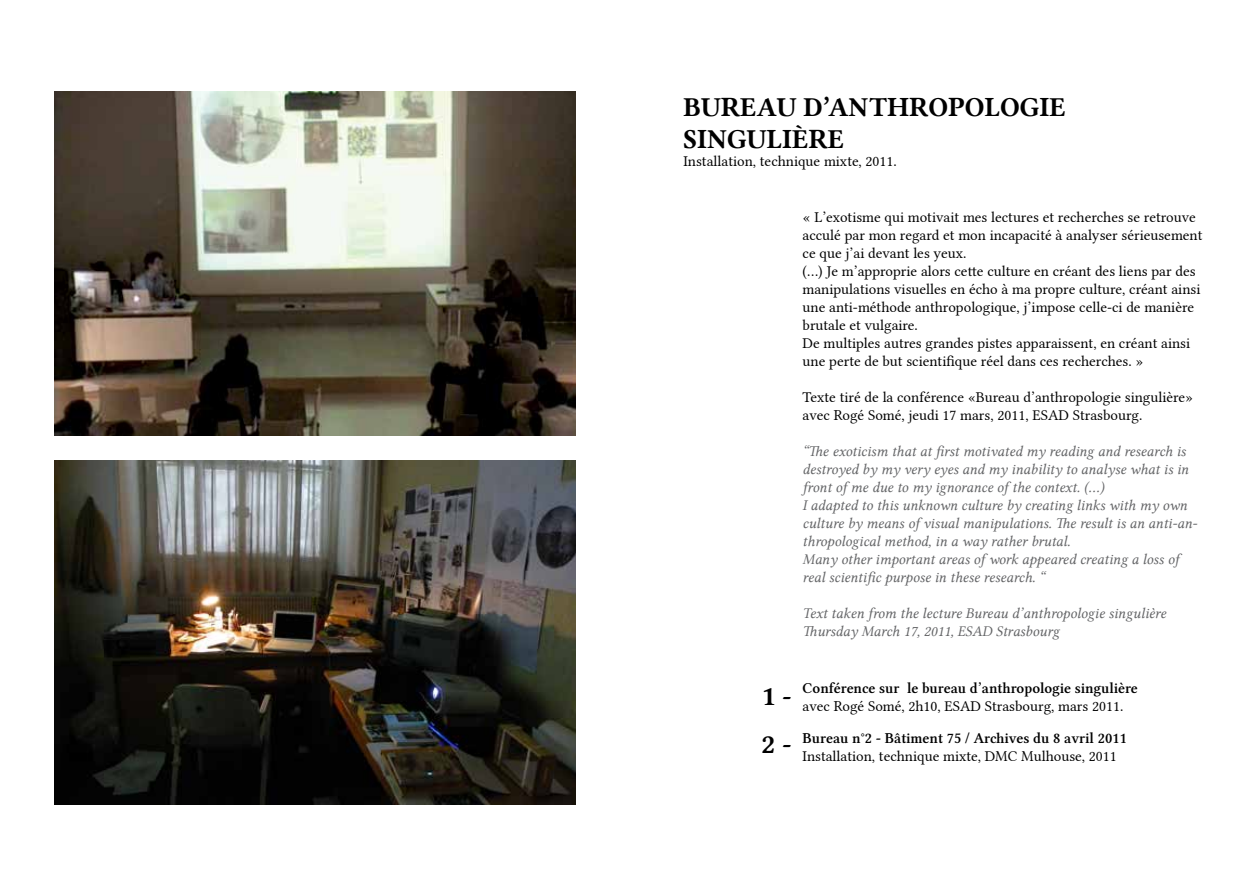
<style>
.page{position:relative;width:1259px;height:893px;background:#fff}
.page>*{position:absolute;margin:0;border:0;box-sizing:border-box;transform-origin:0 0}
.t1{font:27px/32.4px "Lin Libertine B";color:#000}
.t2{font:15px/18px "Lin Libertine";color:#000}
.t3{font:15px/18px "Lin Libertine I";color:#636466}
.t4{font:15px "Lin Libertine Z";color:#000}
.s1{font-family:"Lin Libertine B";font-size:27px}
</style>
<div class="page">
<img style="left:54px;top:91px;width:521px;height:345px">
<img style="left:54px;top:460px;width:521px;height:345px">
<h1 class="t1" style="left:683px;top:90px;width:384px">BUREAU D’ANTHROPOLOGIE<br>SINGULIÈRE</h1>
<p class="t2" style="left:683px;top:150px;width:215px">Installation, technique mixte, 2011.</p>
<p class="t2" style="left:802px;top:206px;width:401px">« L’exotisme qui motivait mes lectures et recherches se retrouve acculé par mon regard et mon incapacité à analyser sérieusement ce que j’ai devant les yeux.<br>(...) Je m’approprie alors cette culture en créant des liens par des manipulations visuelles en écho à ma propre culture, créant ainsi une anti-méthode anthropologique, j’impose celle-ci de manière brutale et vulgaire.<br>De multiples autres grandes pistes apparaissent, en créant ainsi une perte de but scientifique réel dans ces recherches. »</p>
<p class="t2" style="left:802px;top:386px;width:392px">Texte tiré de la conférence «Bureau d’anthropologie singulière» avec Rogé Somé, jeudi 17 mars, 2011, ESAD Strasbourg.</p>
<p class="t3" style="left:802px;top:442px;width:396px">“The exoticism that at first motivated my reading and research is destroyed by my very eyes and my inability to analyse what is in front of me due to my ignorance of the context. (...)<br>I adapted to this unknown culture by creating links with my own culture by means of visual manipulations. The result is an anti-an&shy;thropological method, in a way rather brutal.<br>Many other important areas of work appeared creating a loss of real scientific purpose in these research. “</p>
<p class="t3" style="left:802px;top:604px;width:365px">Text taken from the lecture Bureau d’anthropologie singulière<br>Thursday March 17, 2011, ESAD Strasbourg</p>
<p class="t4" style="left:761px;top:680px;width:378px"><span class="s1">1 -</span> Conférence sur le bureau d’anthropologie singulière</p>
<p class="t2" style="left:802px;top:696px;width:322px">avec Rogé Somé, 2h10, ESAD Strasbourg, mars 2011.</p>
<h1 class="t1" style="left:761px;top:728px;width:32px">2 -</h1>
<p class="t4" style="left:802px;top:730px;width:326px">Bureau n°2 - Bâtiment 75 / Archives du 8 avril 2011</p>
<p class="t2" style="left:802px;top:746px;width:316px">Installation, technique mixte, DMC Mulhouse, 2011</p>
</div>
